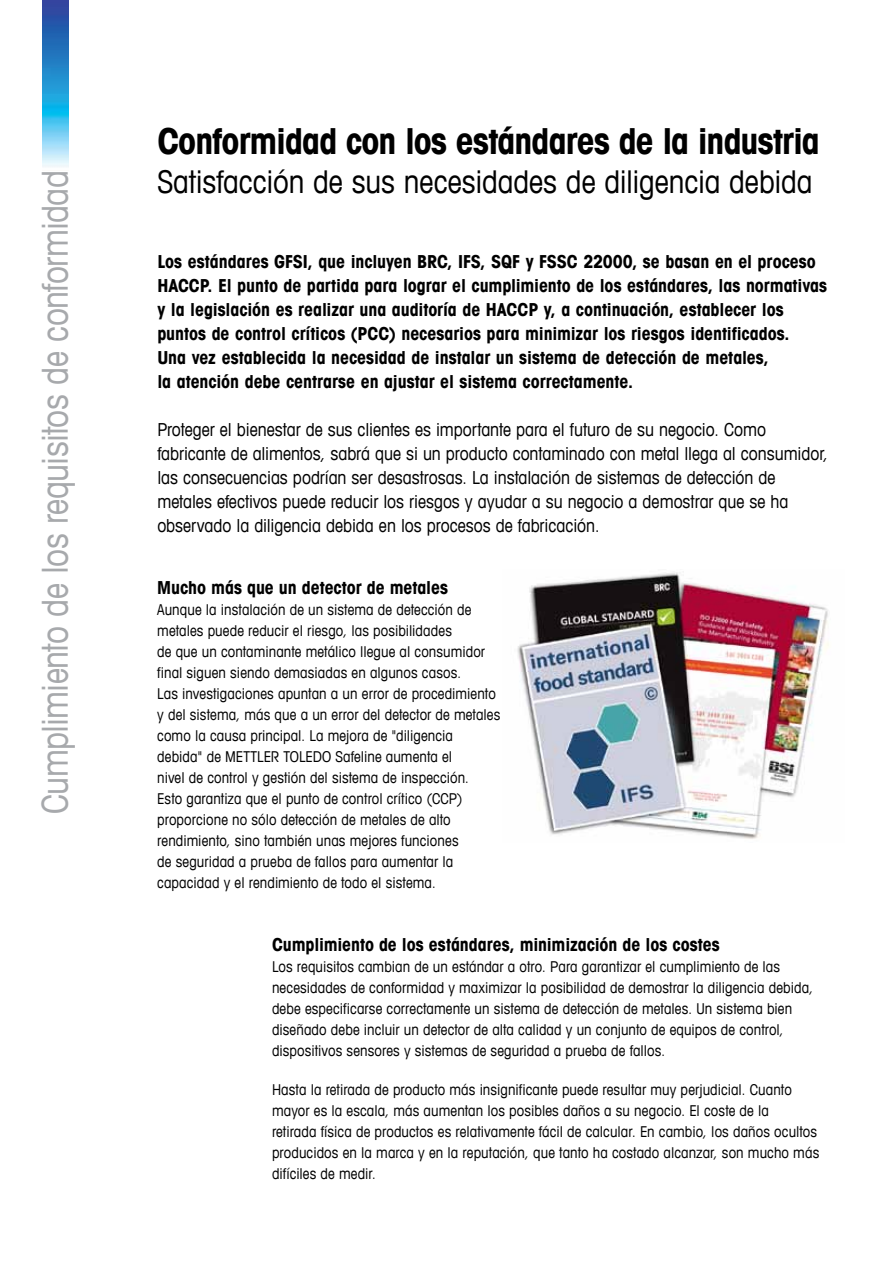
<style>
.page{position:relative;width:893px;height:1263px;background:#fff}
.page>*{position:absolute;margin:0;border:0;box-sizing:border-box;transform-origin:0 0}
.t1{font:700 condensed 36px "Avant Garde Com";letter-spacing:-.025em;color:#000}
.t2{font:condensed 36px "Avant Garde Com";letter-spacing:-.02em;color:#a7a9ac}
.t3{font:condensed 31.5px "Avant Garde Com";letter-spacing:-.005em;color:#000}
.t4{font:700 condensed 18px/24px "Avant Garde Com";letter-spacing:-.005em;color:#000}
.t5{font:condensed 18px/24px "Avant Garde Com";color:#000}
.t6{font:condensed 15px/21px "Avant Garde Com";letter-spacing:.005em;color:#000}
</style>
<div class="page">
<img style="left:43px;top:0;width:25px;height:167px">
<img style="left:517px;top:572px;width:312px;height:267px">
<h1 class="t2" style="left:33px;top:814px;width:646px;rotate:-90deg">Cumplimiento de los requisitos de conformidad</h1>
<h1 class="t1" style="left:157px;top:118px;width:664px">Conformidad con los estándares de la industria</h1>
<h2 class="t3" style="left:157px;top:162px;width:657px">Satisfacción de sus necesidades de diligencia debida</h2>
<p class="t4" style="left:157px;top:249px;width:671px">Los estándares GFSI, que incluyen BRC, IFS, SQF y FSSC 22000, se basan en el proceso HACCP. El punto de partida para lograr el cumplimiento de los estándares, las normativas y la legislación es realizar una auditoría de HACCP y, a continuación, establecer los puntos de control críticos (PCC) necesarios para minimizar los riesgos identificados.<br>Una vez establecida la necesidad de instalar un sistema de detección de metales,<br>la atención debe centrarse en ajustar el sistema correctamente.</p>
<p class="t5" style="left:157px;top:417px;width:672px">Proteger el bienestar de sus clientes es importante para el futuro de su negocio. Como fabricante de alimentos, sabrá que si un producto contaminado con metal llega al consumidor, las consecuencias podrían ser desastrosas. La instalación de sistemas de detección de metales efectivos puede reducir los riesgos y ayudar a su negocio a demostrar que se ha observado la diligencia debida en los procesos de fabricación.</p>
<p class="t4" style="left:157px;top:575px;width:292px">Mucho más que un detector de metales</p>
<p class="t6" style="left:157px;top:598px;width:345px">Aunque la instalación de un sistema de detección de metales puede reducir el riesgo, las posibilidades<br>de que un contaminante metálico llegue al consumidor final siguen siendo demasiadas en algunos casos.<br>Las investigaciones apuntan a un error de procedimiento y del sistema, más que a un error del detector de metales como la causa principal. La mejora de "diligencia debida" de METTLER TOLEDO Safeline aumenta el<br>nivel de control y gestión del sistema de inspección.<br>Esto garantiza que el punto de control crítico (CCP) proporcione no sólo detección de metales de alto rendimiento, sino también unas mejores funciones<br>de seguridad a prueba de fallos para aumentar la capacidad y el rendimiento de todo el sistema.</p>
<p class="t4" style="left:272px;top:932px;width:449px">Cumplimiento de los estándares, minimización de los costes</p>
<p class="t6" style="left:272px;top:956px;width:543px">Los requisitos cambian de un estándar a otro. Para garantizar el cumplimiento de las necesidades de conformidad y maximizar la posibilidad de demostrar la diligencia debida, debe especificarse correctamente un sistema de detección de metales. Un sistema bien diseñado debe incluir un detector de alta calidad y un conjunto de equipos de control, dispositivos sensores y sistemas de seguridad a prueba de fallos.</p>
<p class="t6" style="left:272px;top:1079px;width:549px">Hasta la retirada de producto más insignificante puede resultar muy perjudicial. Cuanto mayor es la escala, más aumentan los posibles daños a su negocio. El coste de la<br>retirada física de productos es relativamente fácil de calcular. En cambio, los daños ocultos producidos en la marca y en la reputación, que tanto ha costado alcanzar, son mucho más difíciles de medir.</p>
</div>
